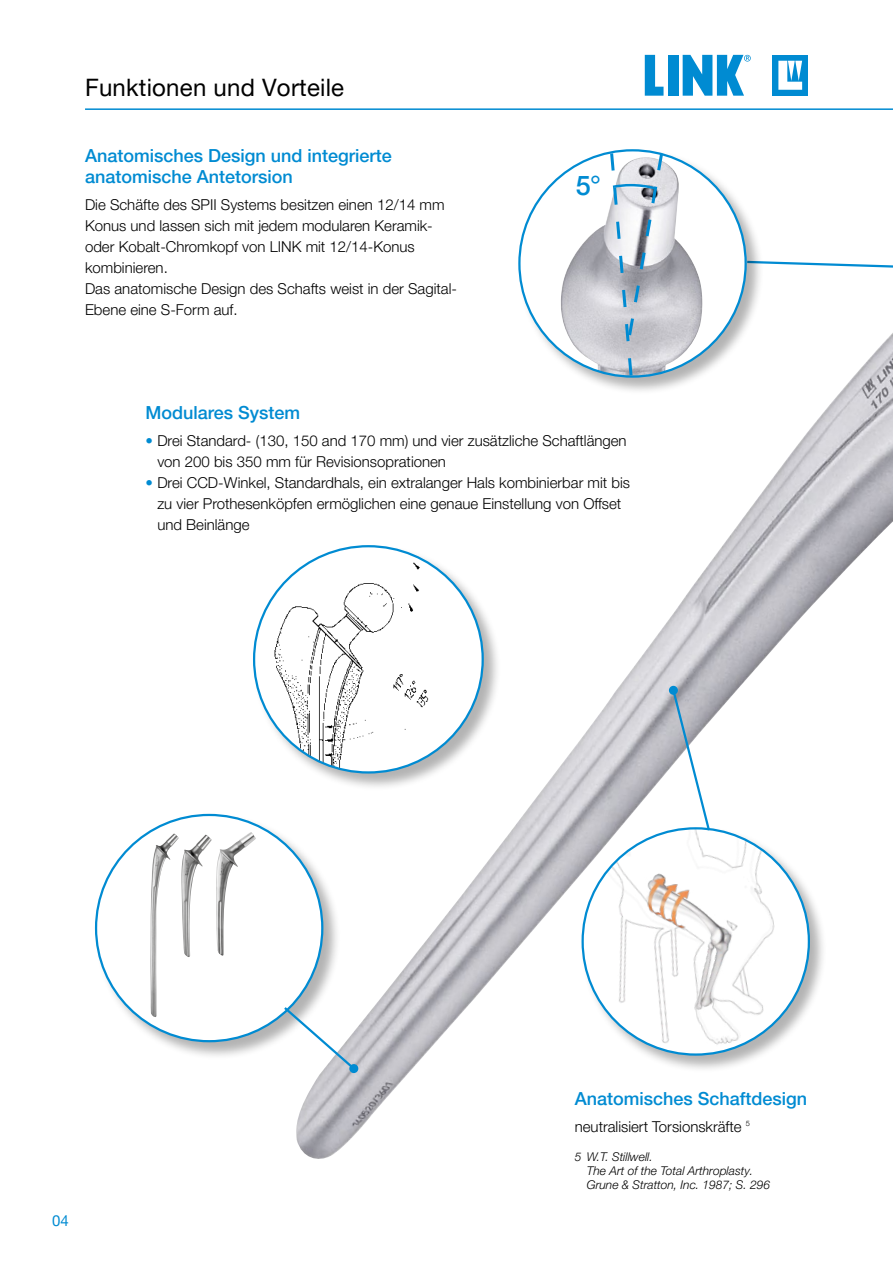
<style>
.page{position:relative;width:893px;height:1263px;background:#fff}
.page>*{position:absolute;margin:0;border:0;box-sizing:border-box;transform-origin:0 0}
.t1{font:500 27px "Helvetica Neue LT Pro";color:#008bd2}
.t2{font:24px "Helvetica Neue LT Pro";letter-spacing:.01em;color:#000}
.t3{font:500 18px/21.6px "Helvetica Neue LT Pro";color:#008bd2}
.t4{font:300 15px/21px "Helvetica Neue LT Pro";color:#000}
.t5{font:15px "Helvetica Neue LT Pro";color:#008bd2}
.t6{font:italic 300 12px/14.4px "Helvetica Neue LT Pro";color:#000}
.s1{color:#008bd2}
</style>
<div class="page">
<div style="left:773px;top:55px;width:35px;height:41px;background:#008bd2"></div>
<svg style="left:778px;top:61px;width:24px;height:29px"></svg>
<svg style="left:645px;top:55px;width:18px;height:41px"></svg>
<div style="left:668px;top:55px;width:10px;height:41px;background:#008bd2"></div>
<svg style="left:683px;top:55px;width:68px;height:41px"></svg>
<hr style="left:85px;top:108px;width:808px;height:2px;background:#008bd2">
<img style="left:296px;top:333px;width:597px;height:826px">
<div style="left:581px;top:826px;width:247px;height:247px;background:#000;opacity:.3"></div>
<img style="left:583px;top:828px;width:226px;height:226px;border-radius:113px">
<div style="left:252px;top:544px;width:249px;height:247px;background:#000;opacity:.3"></div>
<img style="left:258px;top:546px;width:215px;height:226px">
<svg style="left:764px;top:261px;width:129px;height:7px"></svg>
<svg style="left:671px;top:687px;width:41px;height:146px"></svg>
<div style="left:669px;top:686px;width:9px;height:9px;background:#008bd2;border-radius:50%"></div>
<div style="left:518px;top:148px;width:246px;height:247px;background:#000;opacity:.3"></div>
<div style="left:519px;top:150px;width:227px;height:227px;background:#fff;border-radius:50%"></div>
<img style="left:558px;top:157px;width:147px;height:220px">
<div style="left:94px;top:813px;width:247px;height:247px;background:#000;opacity:.3"></div>
<div style="left:96px;top:815px;width:226px;height:226px;background:#fff;border-radius:50%"></div>
<img style="left:181px;top:835px;width:31px;height:122px">
<img style="left:216px;top:832px;width:40px;height:124px">
<img style="left:150px;top:833px;width:29px;height:184px">
<svg style="left:282px;top:1005px;width:75px;height:67px"></svg>
<div style="left:349px;top:1064px;width:9px;height:9px;background:#008bd2;border-radius:50%"></div>
<svg style="left:608px;top:150px;width:57px;height:229px"></svg>
<h2 class="t2" style="left:85px;top:72px;width:261px">Funktionen und Vorteile</h2>
<p class="t3" style="left:85px;top:144px;width:308px">Anatomisches Design und integrierte anatomische Antetorsion</p>
<p class="t4" style="left:85px;top:194px;width:373px">Die Schäfte des SPII Systems besitzen einen 12/14 mm Konus und lassen sich mit jedem modularen Keramik&shy;oder Kobalt-Chromkopf von LINK mit 12/14-Konus kombinieren.<br>Das anatomische Design des Schafts weist in der Sagital-Ebene eine S-Form auf.</p>
<h1 class="t1" style="left:576px;top:169px;width:27px">5°</h1>
<p class="t3" style="left:145px;top:402px;width:156px">Modulares System</p>
<p class="t4" style="left:157px;top:430px;width:471px;text-indent:-12px"><span class="s1">•</span> Drei Standard- (130, 150 and 170 mm) und vier zusätzliche Schaftlängen von 200 bis 350 mm für Revisionsoprationen</p>
<p class="t4" style="left:157px;top:472px;width:474px;text-indent:-12px"><span class="s1">•</span> Drei CCD-Winkel, Standardhals, ein extralanger Hals kombinierbar mit bis zu vier Prothesenköpfen ermöglichen eine genaue Einstellung von Offset und Beinlänge</p>
<p class="t5" style="left:52px;top:1211px;width:18px">04</p>
<p class="t3" style="left:575px;top:1087px;width:234px">Anatomisches Schaftdesign</p>
<p class="t4" style="left:575px;top:1116px;width:177px">neutralisiert Torsionskräfte <sup>5</sup></p>
<p class="t6" style="left:587px;top:1149px;width:185px;text-indent:-12px">5 W.T. Stillwell.<br>The Art of the Total Arthroplasty.<br>Grune &amp; Stratton, Inc. 1987; S. 296</p>
</div>
